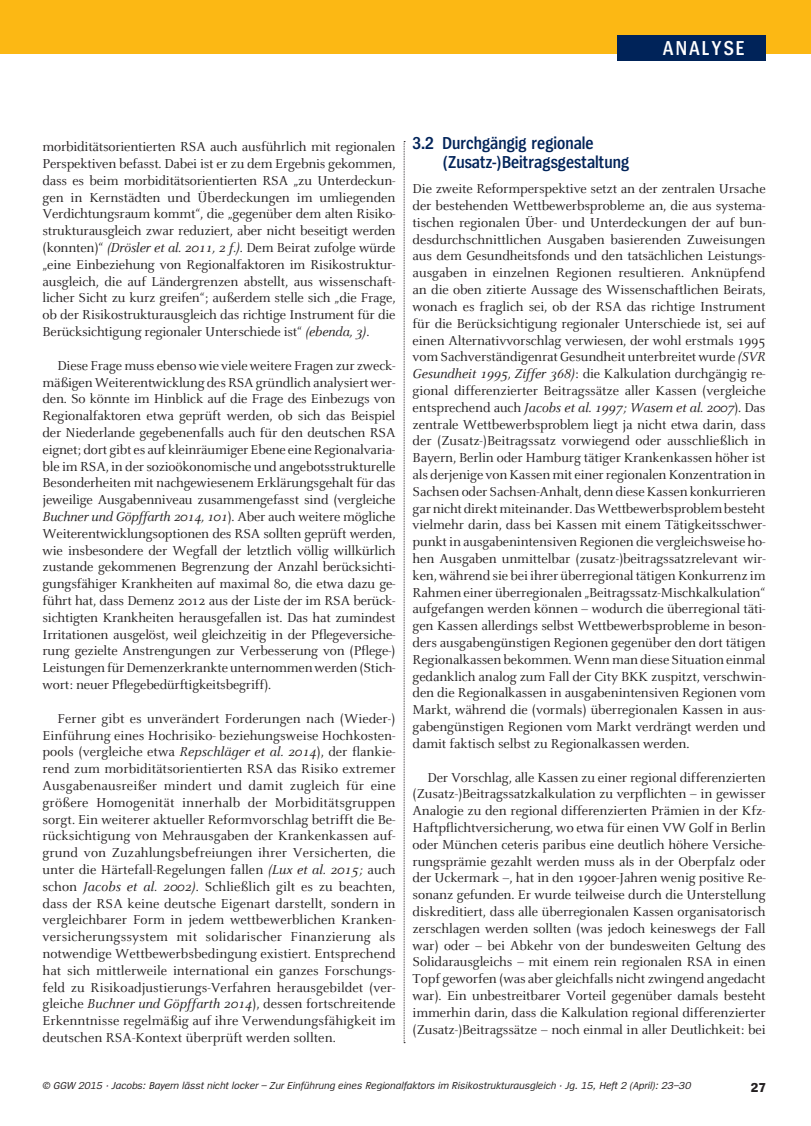
<style>
.page{position:relative;width:811px;height:1126px;background:#fff}
.page>*{position:absolute;margin:0;border:0;box-sizing:border-box;transform-origin:0 0}
.t1{font:600 21px "Spiegel Cd";letter-spacing:.1em;color:#fff}
.t2{font:600 18px/19.5px "Spiegel Cd";color:#002359}
.t3{font:14.25px/16.8px "Celeste";letter-spacing:-.01em;color:#231f20;text-align:justify}
.t4{font:700 13.5px "Spiegel";color:#231f20}
.t5{font:italic 10.5px "Spiegel";color:#231f20}
.s1{font-style:italic}
</style>
<div class="page">
<div style="left:0;top:0;width:811px;height:54px;background:#fcb814"></div>
<div style="left:617px;top:35px;width:148px;height:25px;background:#002359"></div>
<svg style="left:404px;top:141px;width:1px;height:902px"></svg>
<h1 class="t1" style="left:663px;top:37px;width:83px">ANALYSE</h1>
<p class="t3" style="left:43px;top:139px;width:354px">morbiditätsorientierten RSA auch ausführlich mit regionalen Perspektiven befasst. Dabei ist er zu dem Ergebnis gekommen, dass es beim morbiditätsorientierten RSA „zu Unterdeckun&shy;gen in Kernstädten und Überdeckungen im umliegenden Verdichtungsraum kommt“, die „gegenüber dem alten Risiko&shy;strukturausgleich zwar reduziert, aber nicht beseitigt werden (konnten)“ <span class="s1">(Drösler et al. 2011, 2 f.)</span>. Dem Beirat zufolge würde „eine Einbeziehung von Regionalfaktoren im Risikostruktur&shy;ausgleich, die auf Ländergrenzen abstellt, aus wissenschaft&shy;licher Sicht zu kurz greifen“; außerdem stelle sich „die Frage, ob der Risikostrukturausgleich das richtige Instrument für die Berücksichtigung regionaler Unterschiede ist“ <span class="s1">(ebenda, 3)</span>.</p>
<p class="t3" style="left:43px;top:357px;width:354px;text-indent:15px">Diese Frage muss ebenso wie viele weitere Fragen zur zweck&shy;mäßigen Weiterentwicklung des RSA gründlich analysiert wer&shy;den. So könnte im Hinblick auf die Frage des Einbezugs von Regionalfaktoren etwa geprüft werden, ob sich das Beispiel der Niederlande gegebenenfalls auch für den deutschen RSA eignet; dort gibt es auf kleinräumiger Ebene eine Regionalvaria&shy;ble im RSA, in der sozioökonomische und angebotsstrukturelle Besonderheiten mit nachgewiesenem Erklärungsgehalt für das jeweilige Ausgabenniveau zusammengefasst sind (vergleiche <span class="s1">Buchner und Göpffarth 2014, 101</span>). Aber auch weitere mögliche Weiterentwicklungsoptionen des RSA sollten geprüft werden, wie insbesondere der Wegfall der letztlich völlig willkürlich zustande gekommenen Begrenzung der Anzahl berücksichti&shy;gungsfähiger Krankheiten auf maximal 80, die etwa dazu ge&shy;führt hat, dass Demenz 2012 aus der Liste der im RSA berück&shy;sichtigten Krankheiten herausgefallen ist. Das hat zumindest Irritationen ausgelöst, weil gleichzeitig in der Pflegeversiche&shy;rung gezielte Anstrengungen zur Verbesserung von (Pflege-)<br>Leistungen für Demenzerkrankte unternommen werden (Stich&shy;wort: neuer Pflegebedürftigkeitsbegriff).</p>
<p class="t3" style="left:43px;top:710px;width:355px;text-indent:15px">Ferner gibt es unverändert Forderungen nach (Wieder-)<br>Einführung eines Hochrisiko- beziehungsweise Hochkosten&shy;pools (vergleiche etwa <span class="s1">Repschläger et al. 2014</span>), der flankie&shy;rend zum morbiditätsorientierten RSA das Risiko extremer Ausgabenausreißer mindert und damit zugleich für eine größere Homogenität innerhalb der Morbiditätsgruppen sorgt. Ein weiterer aktueller Reformvorschlag betrifft die Be&shy;rücksichtigung von Mehrausgaben der Krankenkassen auf&shy;grund von Zuzahlungsbefreiungen ihrer Versicherten, die unter die Härtefall-Regelungen fallen <span class="s1">(Lux et al. 2015;</span> auch schon <span class="s1">Jacobs et al. 2002)</span>. Schließlich gilt es zu beachten, dass der RSA keine deutsche Eigenart darstellt, sondern in vergleichbarer Form in jedem wettbewerblichen Kranken&shy;versicherungssystem mit solidarischer Finanzierung als notwendige Wettbewerbsbedingung existiert. Entsprechend hat sich mittlerweile international ein ganzes Forschungs&shy;feld zu Risikoadjustierungs-Verfahren herausgebildet (ver&shy;gleiche <span class="s1">Buchner und Göpffarth 2014</span>), dessen fortschreitende Erkenntnisse regelmäßig auf ihre Verwendungsfähigkeit im deutschen RSA-Kontext überprüft werden sollten.</p>
<p class="t2" style="left:442px;top:133px;width:188px;text-indent:-30px">3.2 Durchgängig regionale (Zusatz-)Beitragsgestaltung</p>
<p class="t3" style="left:412px;top:181px;width:355px">Die zweite Reformperspektive setzt an der zentralen Ursache der bestehenden Wettbewerbsprobleme an, die aus systema&shy;tischen regionalen Über- und Unterdeckungen der auf bun&shy;desdurchschnittlichen Ausgaben basierenden Zuweisungen aus dem Gesundheitsfonds und den tatsächlichen Leistungs&shy;ausgaben in einzelnen Regionen resultieren. Anknüpfend an die oben zitierte Aussage des Wissenschaftlichen Beirats, wonach es fraglich sei, ob der RSA das richtige Instrument für die Berücksichtigung regionaler Unterschiede ist, sei auf einen Alternativvorschlag verwiesen, der wohl erstmals 1995 vom Sachverständigenrat Gesundheit unterbreitet wurde <span class="s1">(SVR Gesundheit 1995, Ziffer 368)</span>: die Kalkulation durchgängig re&shy;gional differenzierter Beitragssätze aller Kassen (vergleiche entsprechend auch <span class="s1">Jacobs et al. 1997; Wasem et al. 2007</span>). Das zentrale Wettbewerbsproblem liegt ja nicht etwa darin, dass der (Zusatz-)Beitragssatz vorwiegend oder ausschließlich in Bayern, Berlin oder Hamburg tätiger Krankenkassen höher ist als derjenige von Kassen mit einer regionalen Konzentration in Sachsen oder Sachsen-Anhalt, denn diese Kassen konkurrieren gar nicht direkt miteinander. Das Wettbewerbsproblem besteht vielmehr darin, dass bei Kassen mit einem Tätigkeitsschwer&shy;punkt in ausgabenintensiven Regionen die vergleichsweise ho&shy;hen Ausgaben unmittelbar (zusatz-)beitragssatzrelevant wir&shy;ken, während sie bei ihrer überregional tätigen Konkurrenz im Rahmen einer überregionalen „Beitragssatz-Mischkalkulation“ aufgefangen werden können – wodurch die überregional täti&shy;gen Kassen allerdings selbst Wettbewerbsprobleme in beson&shy;ders ausgabengünstigen Regionen gegenüber den dort tätigen Regionalkassen bekommen. Wenn man diese Situation einmal gedanklich analog zum Fall der City BKK zuspitzt, verschwin&shy;den die Regionalkassen in ausgabenintensiven Regionen vom Markt, während die (vormals) überregionalen Kassen in aus&shy;gabengünstigen Regionen vom Markt verdrängt werden und damit faktisch selbst zu Regionalkassen werden.</p>
<p class="t3" style="left:412px;top:769px;width:354px;text-indent:15px">Der Vorschlag, alle Kassen zu einer regional differenzierten (Zusatz-)Beitragssatzkalkulation zu verpflichten – in gewisser Analogie zu den regional differenzierten Prämien in der Kfz-Haftpflichtversicherung, wo etwa für einen VW Golf in Berlin oder München ceteris paribus eine deutlich höhere Versiche&shy;rungsprämie gezahlt werden muss als in der Oberpfalz oder der Uckermark –, hat in den 1990er-Jahren wenig positive Re&shy;sonanz gefunden. Er wurde teilweise durch die Unterstellung diskreditiert, dass alle überregionalen Kassen organisatorisch zerschlagen werden sollten (was jedoch keineswegs der Fall war) oder – bei Abkehr von der bundesweiten Geltung des Solidarausgleichs – mit einem rein regionalen RSA in einen Topf geworfen (was aber gleichfalls nicht zwingend angedacht war). Ein unbestreitbarer Vorteil gegenüber damals besteht immerhin darin, dass die Kalkulation regional differenzierter (Zusatz-)Beitragssätze – noch einmal in aller Deutlichkeit: bei</p>
<p class="t5" style="left:43px;top:1080px;width:650px">© GGW 2015 · Jacobs: Bayern lässt nicht locker – Zur Einführung eines Regionalfaktors im Risikostrukturausgleich · Jg. 15, Heft 2 (April): 23–30</p>
<p class="t4" style="left:751px;top:1080px;width:16px">27</p>
</div>
